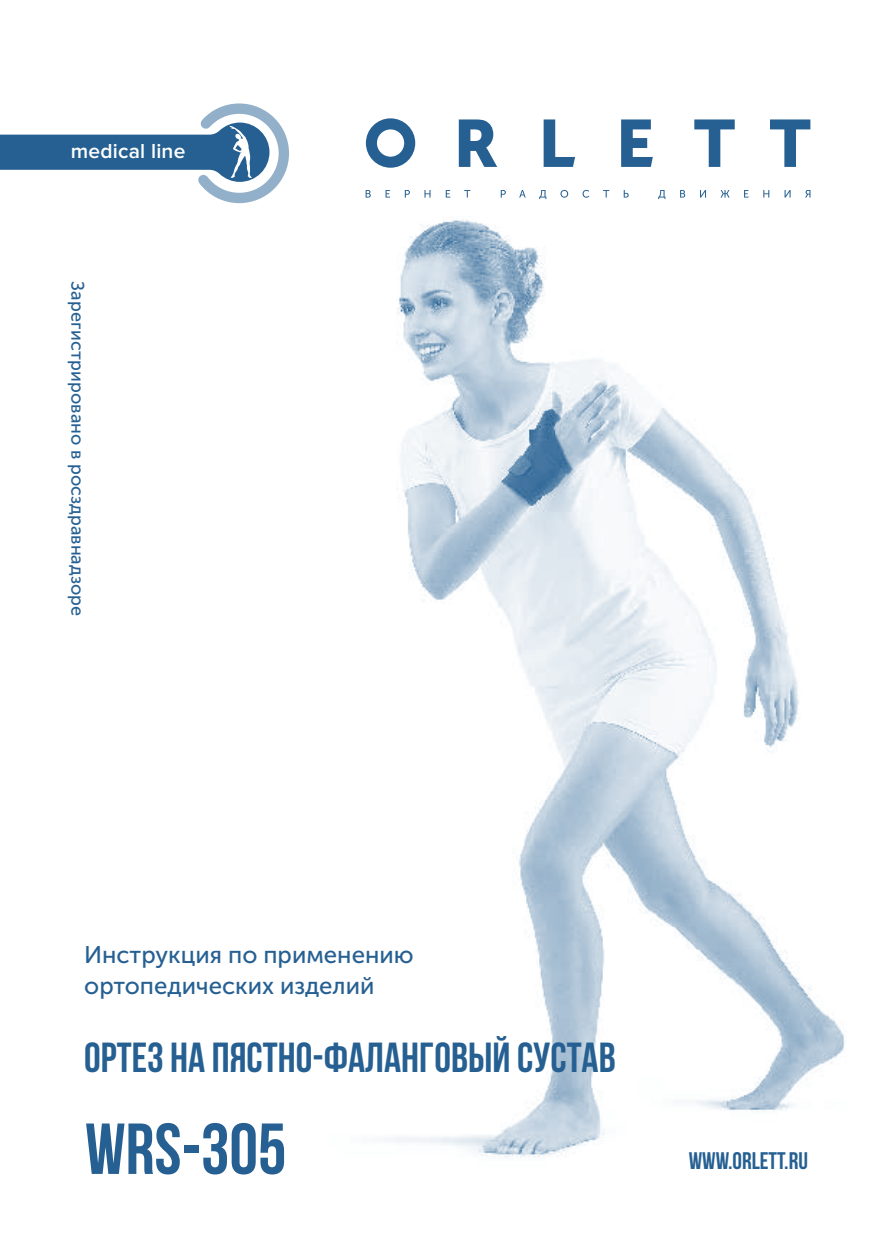
<style>
.page{position:relative;width:893px;height:1259px;background:#fff}
.page>*{position:absolute;margin:0;border:0;box-sizing:border-box;transform-origin:0 0}
.t1{font:700 72px "Bebas Neue";color:#266092}
.t2{font:700 42px "Bebas Neue";color:#266092}
.t3{font:24px/31.2px "Museo Sans Cyrl 500";color:#266092}
.t4{font:700 24px "Bebas Neue";color:#266092}
.t5{font:600 21px "Proxima Nova";letter-spacing:.01em;color:#fff}
.t6{font:18px "Museo Sans Cyrl 500";letter-spacing:.01em;color:#266092}
</style>
<div class="page">
<svg style="left:366px;top:190px;width:5px;height:8px"></svg>
<svg style="left:385px;top:190px;width:5px;height:8px"></svg>
<svg style="left:405px;top:190px;width:5px;height:8px"></svg>
<svg style="left:424px;top:190px;width:6px;height:8px"></svg>
<svg style="left:446px;top:190px;width:4px;height:8px"></svg>
<svg style="left:464px;top:190px;width:6px;height:8px"></svg>
<svg style="left:501px;top:190px;width:5px;height:8px"></svg>
<svg style="left:519px;top:190px;width:7px;height:8px"></svg>
<svg style="left:539px;top:190px;width:7px;height:9px"></svg>
<svg style="left:560px;top:190px;width:8px;height:8px"></svg>
<svg style="left:562px;top:191px;width:5px;height:6px"></svg>
<svg style="left:582px;top:190px;width:7px;height:8px"></svg>
<svg style="left:603px;top:190px;width:6px;height:8px"></svg>
<svg style="left:624px;top:190px;width:5px;height:8px"></svg>
<svg style="left:658px;top:190px;width:7px;height:9px"></svg>
<svg style="left:680px;top:190px;width:5px;height:8px"></svg>
<svg style="left:700px;top:190px;width:6px;height:8px"></svg>
<svg style="left:720px;top:190px;width:10px;height:8px"></svg>
<svg style="left:744px;top:190px;width:5px;height:8px"></svg>
<svg style="left:763px;top:190px;width:6px;height:8px"></svg>
<svg style="left:785px;top:190px;width:6px;height:8px"></svg>
<svg style="left:805px;top:190px;width:5px;height:8px"></svg>
<svg style="left:459px;top:119px;width:38px;height:48px"></svg>
<svg style="left:544px;top:119px;width:31px;height:48px"></svg>
<svg style="left:621px;top:119px;width:32px;height:48px"></svg>
<svg style="left:694px;top:119px;width:41px;height:48px"></svg>
<svg style="left:770px;top:119px;width:40px;height:48px"></svg>
<svg style="left:366px;top:118px;width:49px;height:50px"></svg>
<svg style="left:0;top:103px;width:289px;height:101px"></svg>
<img style="left:385px;top:219px;width:460px;height:939px">
<p class="t5" style="left:71px;top:139px;width:116px">medical line</p>
<p class="t6" style="left:88px;top:281px;width:336px;rotate:90deg">Зарегистрировано в росздравнадзоре</p>
<p class="t3" style="left:84px;top:939px;width:331px">Инструкция по применению ортопедических изделий</p>
<h2 class="t2" style="left:84px;top:1034px;width:533px">ОРТЕЗ НА ПЯСТНО-ФАЛАНГОВЫЙ СУСТАВ</h2>
<h1 class="t1" style="left:85px;top:1109px;width:203px">WRS-305</h1>
<p class="t4" style="left:689px;top:1147px;width:121px">WWW.ORLETT.RU</p>
<p class="t4" style="left:689px;top:1150px;width:121px">WWW.ORLETT.RU</p>
</div>
